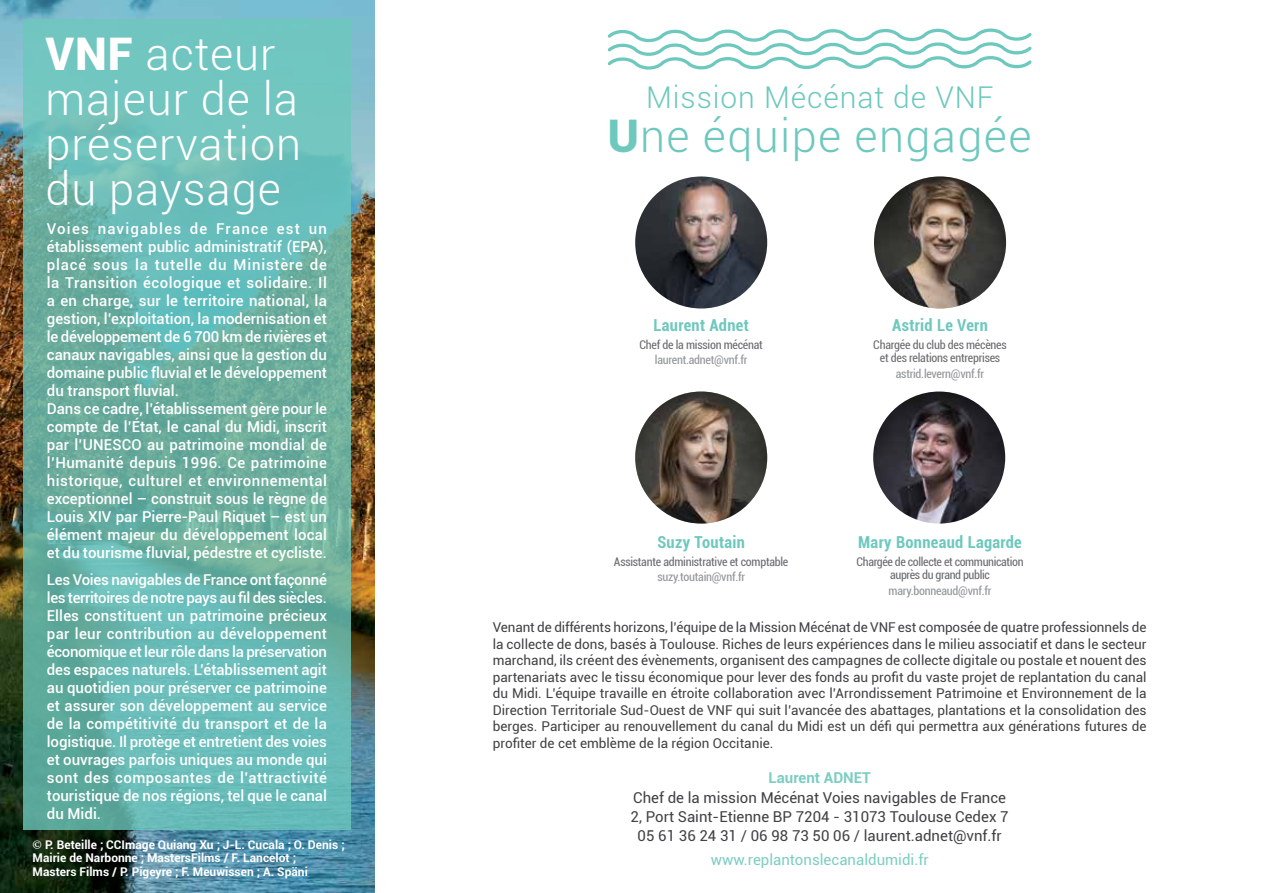
<style>
.page{position:relative;width:1263px;height:893px;background:#fff}
.page>*{position:absolute;margin:0;border:0;box-sizing:border-box;transform-origin:0 0}
.t1{font:300 45px/45px "Roboto";letter-spacing:.02em;color:#fff}
.t2{font:300 45px "Roboto";letter-spacing:.03em;color:#6dc8bd}
.t3{font:300 30px "Roboto";letter-spacing:.03em;color:#6dc8bd}
.t4{font:700 condensed 16.5px "Roboto";letter-spacing:.02em;color:#6dc8bd}
.t5{font:500 15px/18px "Roboto";color:#fff}
.t6{font:15px/19.2px "Roboto";color:#414042;text-align:center}
.t7{font:15px "Roboto";color:#7dcdc3}
.t8{font:700 15px "Roboto";color:#7dcdc3}
.t9{font:13.5px/16.5px "Roboto";color:#414042;text-align:justify}
.t10{font:condensed 12px/13.5px "Roboto";letter-spacing:-.02em;color:#6d6e71;text-align:center}
.t11{font:700 12px/13.5px "Roboto";color:#fff}
.t12{font:condensed 12px "Roboto";letter-spacing:-.02em;color:#939598}
.s1{font-weight:900}
.s2{font-family:"Minion Pro";font-size:13.5px}
</style>
<div class="page">
<img style="left:0;top:0;width:374px;height:893px">
<svg style="left:607px;top:28px;width:425px;height:42px"></svg>
<img style="left:635px;top:176px;width:132px;height:132px;border-radius:66px">
<img style="left:635px;top:391px;width:132px;height:133px;border-radius:66px">
<img style="left:873px;top:391px;width:132px;height:133px;border-radius:66px">
<img style="left:874px;top:176px;width:132px;height:132px;border-radius:66px">
<svg style="left:23px;top:19px;width:328px;height:810px"></svg>
<h1 class="t1" style="left:45px;top:30px;width:257px"><span class="s1">VNF</span> acteur majeur de la préservation du paysage</h1>
<p class="t5" style="left:47px;top:219px;width:282px">Voies navigables de France est un établissement public administratif (EPA), placé sous la tutelle du Ministère de la Transition écologique et solidaire. Il a en charge, sur le territoire national, la gestion, l’exploitation, la modernisation et le développement de 6 700 km de rivières et canaux navigables, ainsi que la gestion du domaine public fluvial et le développement du transport fluvial.<br>Dans ce cadre, l’établissement gère pour le compte de l’État, le canal du Midi, inscrit par l’UNESCO au patrimoine mondial de l’Humanité depuis 1996. Ce patrimoine historique, culturel et environnemental exceptionnel – construit sous le règne de Louis XIV par Pierre-Paul Riquet – est un élément majeur du développement local et du tourisme fluvial, pédestre et cycliste.</p>
<p class="t5" style="left:47px;top:570px;width:282px;text-align:justify">Les Voies navigables de France ont façonné les territoires de notre pays au fil des siècles.<br>Elles constituent un patrimoine précieux par leur contribution au développement économique et leur rôle dans la préservation des espaces naturels. L’établissement agit au quotidien pour préserver ce patrimoine et assurer son développement au service de la compétitivité du transport et de la logistique. Il protège et entretient des voies et ouvrages parfois uniques au monde qui sont des composantes de l’attractivité touristique de nos régions, tel que le canal du Midi.</p>
<p class="t11" style="left:33px;top:837px;width:314px"><span class="s2">©</span> P. Beteille ; CCImage Quiang Xu ; J-L. Cucala ; O. Denis ;<br>Mairie de Narbonne ; MastersFilms / F. Lancelot ;<br>Masters Films / P. Pigeyre ; F. Meuwissen ; A. Späni</p>
<h2 class="t3" style="left:646px;top:77px;width:349px">Mission Mécénat de VNF</h2>
<h1 class="t2" style="left:608px;top:104px;width:425px"><span class="s1">U</span>ne équipe engagée</h1>
<p class="t4" style="left:653px;top:314px;width:97px">Laurent Adnet</p>
<p class="t10" style="left:639px;top:337px;width:125px">Chef de la mission mécénat</p>
<p class="t12" style="left:655px;top:352px;width:94px">laurent.adnet@vnf.fr</p>
<p class="t4" style="left:657px;top:530px;width:89px">Suzy Toutain</p>
<p class="t10" style="left:614px;top:554px;width:176px">Assistante administrative et comptable</p>
<p class="t12" style="left:657px;top:569px;width:89px">suzy.toutain@vnf.fr</p>
<p class="t4" style="left:892px;top:314px;width:97px">Astrid Le Vern</p>
<p class="t10" style="left:873px;top:337px;width:135px">Chargée du club des mécènes et des relations entreprises</p>
<p class="t12" style="left:896px;top:365px;width:90px">astrid.levern@vnf.fr</p>
<p class="t4" style="left:858px;top:530px;width:165px">Mary Bonneaud Lagarde</p>
<p class="t10" style="left:856px;top:554px;width:169px">Chargée de collecte et communication auprès du grand public</p>
<p class="t12" style="left:889px;top:582px;width:104px">mary.bonneaud@vnf.fr</p>
<p class="t9" style="left:493px;top:619px;width:655px">Venant de différents horizons, l’équipe de la Mission Mécénat de VNF est composée de quatre professionnels de la collecte de dons, basés à Toulouse. Riches de leurs expériences dans le milieu associatif et dans le secteur marchand, ils créent des évènements, organisent des campagnes de collecte digitale ou postale et nouent des partenariats avec le tissu économique pour lever des fonds au profit du vaste projet de replantation du canal du Midi. L’équipe travaille en étroite collaboration avec l’Arrondissement Patrimoine et Environnement de la Direction Territoriale Sud-Ouest de VNF qui suit l’avancée des abattages, plantations et la consolidation des berges. Participer au renouvellement du canal du Midi est un défi qui permettra aux générations futures de profiter de cet emblème de la région Occitanie.</p>
<p class="t8" style="left:768px;top:767px;width:85px">Laurent ADNET</p>
<p class="t6" style="left:631px;top:787px;width:380px">Chef de la mission Mécénat Voies navigables de France<br>2, Port Saint-Etienne BP 7204 - 31073 Toulouse Cedex 7<br>05 61 36 24 31 / 06 98 73 50 06 / laurent.adnet@vnf.fr</p>
<p class="t7" style="left:711px;top:849px;width:219px">www.replantonslecanaldumidi.fr</p>
</div>
